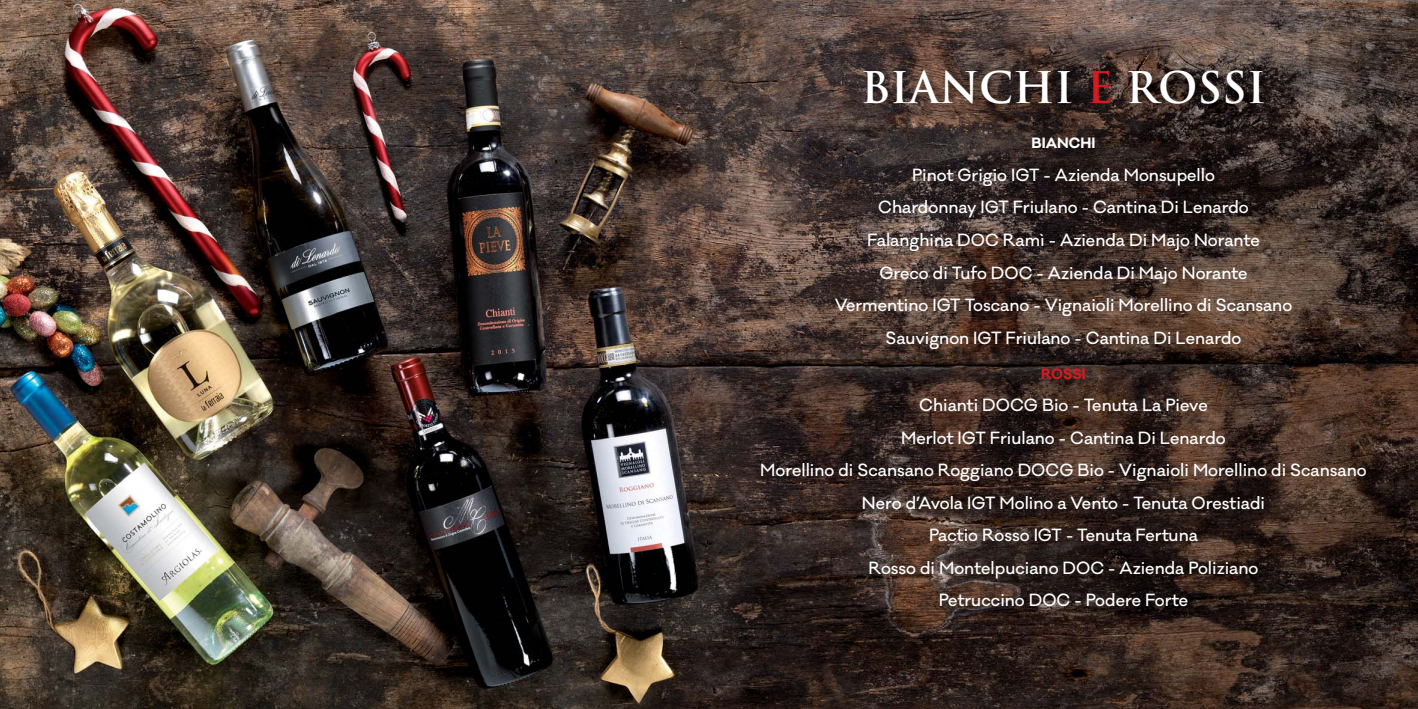
<style>
.page{position:relative;width:1418px;height:709px;background:#fff}
.page>*{position:absolute;margin:0;border:0;box-sizing:border-box;transform-origin:0 0}
.t1{font:700 42.5px "Trajan Pro";color:#fff}
.t2{font:500 16.25px/32.5px "Galano Classic";color:#fff;text-align:center}
.t3{font:700 13.75px "Galano Classic";color:#fff}
.t4{font:700 13.75px "Galano Classic";color:#d71920}
.s1{color:#d71920}
</style>
<div class="page">
<img style="left:0;top:0;width:1417px;height:709px">
<img style="left:857px;top:64px;width:414px;height:49px">
<h1 class="t1" style="left:861px;top:63px;width:406px">BIANCHI <span class="s1">E</span> ROSSI</h1>
<p class="t3" style="left:1031px;top:135px;width:65px">BIANCHI</p>
<p class="t2" style="left:834px;top:161px;width:459px">Pinot Grigio IGT - Azienda Monsupello<br>Chardonnay IGT Friulano - Cantina Di Lenardo Falanghina DOC Ramì - Azienda Di Majo Norante<br>Greco di Tufo DOC - Azienda Di Majo Norante Vermentino IGT Toscano - Vignaioli Morellino di Scansano Sauvignon IGT Friulano - Cantina Di Lenardo</p>
<p class="t4" style="left:1041px;top:365px;width:46px">ROSSI</p>
<p class="t2" style="left:760px;top:391px;width:608px">Chianti DOCG Bio - Tenuta La Pieve<br>Merlot IGT Friulano - Cantina Di Lenardo<br>Morellino di Scansano Roggiano DOCG Bio - Vignaioli Morellino di Scansano Nero d’Avola IGT Molino a Vento - Tenuta Orestiadi<br>Pactio Rosso IGT - Tenuta Fertuna<br>Rosso di Montelpuciano DOC - Azienda Poliziano<br>Petruccino DOC - Podere Forte</p>
</div>
